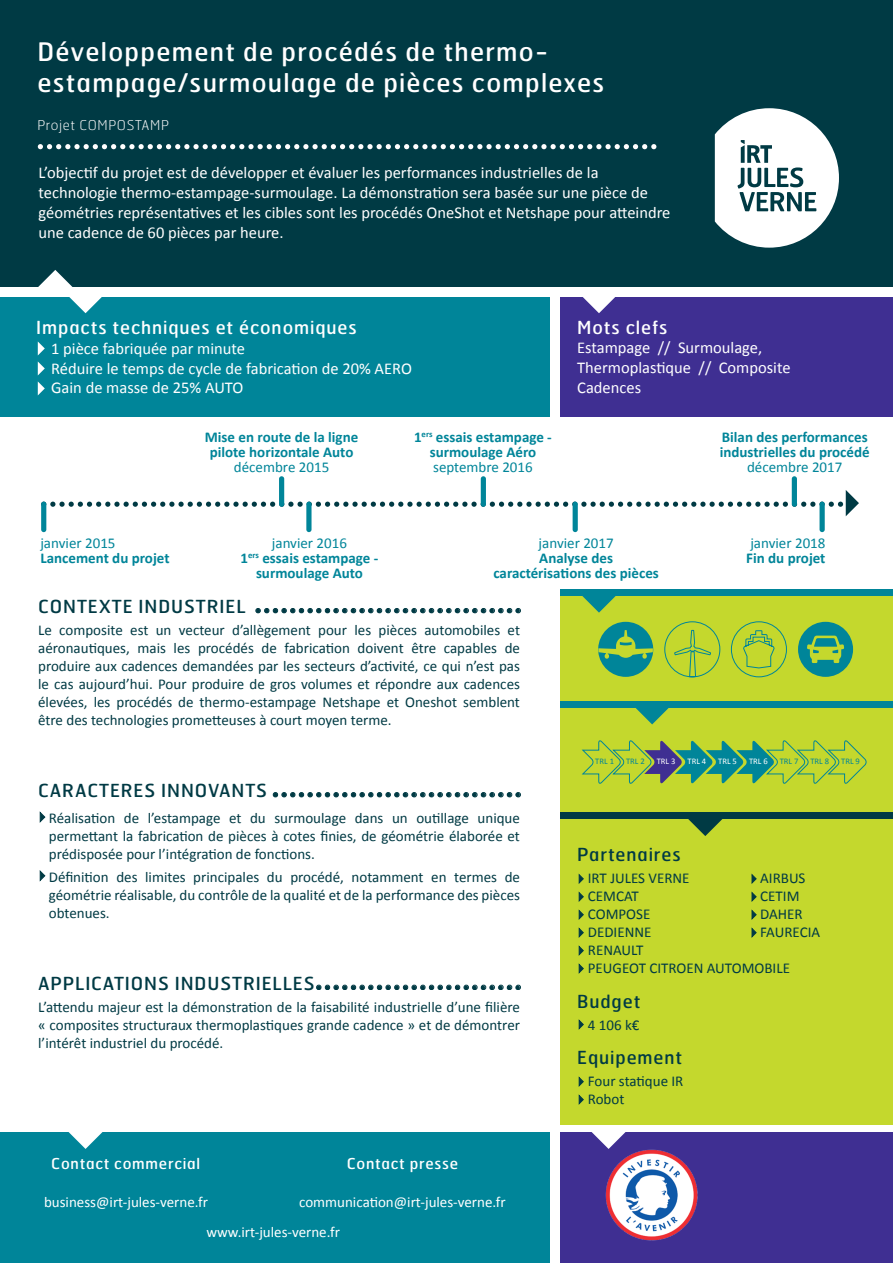
<style>
.page{position:relative;width:893px;height:1263px;background:#fff}
.page>*{position:absolute;margin:0;border:0;box-sizing:border-box;transform-origin:0 0}
.t1{font:700 31.5px "Comfortaa";color:#003a44}
.t2{font:25.5px/30.6px "Hermes FB";letter-spacing:.05em;color:#fff}
.t3{font:18px "Hermes FB";letter-spacing:.05em;color:#003a44}
.t4{font:18px "Hermes FB";letter-spacing:.05em;color:#fff}
.t5{font:16.5px/19.8px "Calibri";color:#fff}
.t6{font:15px/18px "Calibri";color:#003a44;text-align:justify}
.t7{font:700 15px/15px "Calibri";color:#008599;text-align:center}
.t8{font:15px/30.8px "Calibri";color:#fff}
.t9{font:15px "Calibri";color:#008599}
.t10{font:15px "Hermes FB";letter-spacing:.05em;color:#fff}
.t11{font:100 13.5px "Hermes FB";letter-spacing:.05em;color:#fff}
.t12{font:8.55px "Calibri";color:#008599}
.t13{font:8.55px "Calibri";color:#fff}
.s1{font-weight:400}
.s2{font-family:"Hermes FB";font-weight:400;font-size:18px}
.s3{font-family:"Comfortaa";font-weight:700;font-size:31.5px}
</style>
<div class="page">
<svg style="left:255px;top:608px;width:266px;height:6px"></svg>
<svg style="left:272px;top:792px;width:249px;height:6px"></svg>
<svg style="left:316px;top:984px;width:205px;height:6px"></svg>
<div style="left:0;top:1132px;width:549px;height:131px;background:#008599"></div>
<div style="left:560px;top:595px;width:333px;height:530px;background:#c4d82d"></div>
<div style="left:0;top:0;width:893px;height:286px;background:#003a44"></div>
<svg style="left:715px;top:108px;width:124px;height:140px"></svg>
<svg style="left:38px;top:144px;width:618px;height:5px"></svg>
<svg style="left:581px;top:740px;width:286px;height:44px"></svg>
<svg style="left:38px;top:270px;width:35px;height:17px"></svg>
<div style="left:560px;top:589px;width:333px;height:6px;background:#008599"></div>
<svg style="left:581px;top:595px;width:35px;height:18px"></svg>
<div style="left:560px;top:701px;width:333px;height:6px;background:#008599"></div>
<svg style="left:635px;top:707px;width:35px;height:17px"></svg>
<div style="left:561px;top:812px;width:332px;height:7px;background:#003a44"></div>
<svg style="left:688px;top:819px;width:35px;height:17px"></svg>
<div style="left:560px;top:297px;width:333px;height:120px;background:#3f2f92"></div>
<svg style="left:583px;top:297px;width:32px;height:16px"></svg>
<div style="left:0;top:297px;width:549px;height:120px;background:#008599"></div>
<svg style="left:69px;top:297px;width:33px;height:16px"></svg>
<svg style="left:38px;top:341px;width:7px;height:14px"></svg>
<svg style="left:38px;top:361px;width:7px;height:14px"></svg>
<div style="left:560px;top:1132px;width:333px;height:131px;background:#3f2f92"></div>
<img style="left:606px;top:1149px;width:92px;height:91px">
<svg style="left:591px;top:1132px;width:35px;height:17px"></svg>
<svg style="left:68px;top:1132px;width:35px;height:17px"></svg>
<svg style="left:39px;top:870px;width:7px;height:12px"></svg>
<svg style="left:598px;top:622px;width:55px;height:55px"></svg>
<svg style="left:664px;top:622px;width:57px;height:56px"></svg>
<svg style="left:731px;top:621px;width:56px;height:57px"></svg>
<svg style="left:798px;top:622px;width:55px;height:55px"></svg>
<svg style="left:38px;top:381px;width:7px;height:14px"></svg>
<svg style="left:39px;top:811px;width:7px;height:12px"></svg>
<svg style="left:578px;top:873px;width:6px;height:101px"></svg>
<svg style="left:41px;top:476px;width:818px;height:56px"></svg>
<svg style="left:578px;top:1019px;width:6px;height:11px"></svg>
<svg style="left:751px;top:873px;width:6px;height:65px"></svg>
<svg style="left:578px;top:1076px;width:6px;height:29px"></svg>
<h2 class="t2" style="left:37px;top:36px;width:568px">Développement de procédés de thermo&shy;estampage/surmoulage de pièces complexes</h2>
<p class="t11" style="left:37px;top:116px;width:133px">Projet COMPOSTAMP</p>
<p class="t5" style="left:39px;top:163px;width:633px">L’objectif du projet est de développer et évaluer les performances industrielles de la technologie thermo-estampage-surmoulage. La démonstration sera basée sur une pièce de géométries représentatives et les cibles sont les procédés OneShot et Netshape pour atteindre une cadence de 60 pièces par heure.</p>
<p class="t4" style="left:36px;top:316px;width:322px">Impacts techniques et économiques</p>
<p class="t5" style="left:51px;top:339px;width:362px">1 pièce fabriquée par minute<br>Réduire le temps de cycle de fabrication de 20% AERO<br>Gain de masse de 25% AUTO</p>
<p class="t7" style="left:205px;top:429px;width:155px">Mise en route de la ligne pilote horizontale Auto</p>
<p class="t9" style="left:234px;top:457px;width:97px">décembre 2015</p>
<p class="t7" style="left:414px;top:429px;width:139px">1<sup>ers</sup> essais estampage - surmoulage Aéro</p>
<p class="t9" style="left:433px;top:457px;width:101px">septembre 2016</p>
<p class="t4" style="left:577px;top:316px;width:92px">Mots clefs</p>
<p class="t5" style="left:577px;top:338px;width:215px">Estampage // Surmoulage,<br>Thermoplastique // Composite<br>Cadences</p>
<p class="t7" style="left:720px;top:429px;width:151px;text-align:left">Bilan des performances industrielles du procédé</p>
<p class="t9" style="left:747px;top:457px;width:97px">décembre 2017</p>
<p class="t9" style="left:40px;top:534px;width:77px">janvier 2015</p>
<p class="t7" style="left:40px;top:551px;width:131px">Lancement du projet</p>
<p class="t7" style="left:241px;top:536px;width:139px"><span class="s1">janvier 2016<br></span>1<sup>ers</sup> essais estampage - surmoulage Auto</p>
<p class="t9" style="left:539px;top:534px;width:77px">janvier 2017</p>
<p class="t7" style="left:493px;top:551px;width:167px">Analyse des caractérisations des pièces</p>
<h1 class="t1" style="left:38px;top:581px;width:484px"><span class="s2">CONTEXTE INDUSTRIEL</span> ...............................</h1>
<p class="t6" style="left:38px;top:621px;width:483px">Le composite est un vecteur d’allègement pour les pièces automobiles et aéronautiques, mais les procédés de fabrication doivent être capables de produire aux cadences demandées par les secteurs d’activité, ce qui n’est pas le cas aujourd’hui. Pour produire de gros volumes et répondre aux cadences élevées, les procédés de thermo-estampage Netshape et Oneshot semblent être des technologies prometteuses à court moyen terme.</p>
<p class="t9" style="left:750px;top:534px;width:77px">janvier 2018</p>
<p class="t7" style="left:746px;top:551px;width:81px">Fin du projet</p>
<h1 class="t1" style="left:38px;top:765px;width:484px"><span class="s2">CARACTERES INNOVANTS</span> .............................</h1>
<p class="t6" style="left:49px;top:809px;width:473px">Réalisation de l’estampage et du surmoulage dans un outillage unique permettant la fabrication de pièces à cotes finies, de géométrie élaborée et prédisposée pour l’intégration de fonctions.</p>
<p class="t6" style="left:49px;top:868px;width:473px">Définition des limites principales du procédé, notamment en termes de géométrie réalisable, du contrôle de la qualité et de la performance des pièces obtenues.</p>
<p class="t3" style="left:38px;top:971px;width:484px">APPLICATIONS INDUSTRIELLES<span class="s3">........................</span></p>
<p class="t6" style="left:38px;top:998px;width:483px">L’attendu majeur est la démonstration de la faisabilité industrielle d’une filière « composites structuraux thermoplastiques grande cadence » et de démontrer l’intérêt industriel du procédé.</p>
<p class="t10" style="left:51px;top:1154px;width:150px">Contact commercial</p>
<p class="t10" style="left:347px;top:1154px;width:113px">Contact presse</p>
<p class="t8" style="left:44px;top:1186px;width:166px">business@irt-jules-verne.fr</p>
<p class="t8" style="left:206px;top:1186px;width:301px;text-indent:93px">communication@irt-jules-verne.fr www.irt-jules-verne.fr</p>
<p class="t12" style="left:595px;top:756px;width:20px">TRL 1</p>
<p class="t12" style="left:626px;top:756px;width:20px">TRL 2</p>
<p class="t13" style="left:657px;top:756px;width:20px">TRL 3</p>
<p class="t13" style="left:687px;top:756px;width:20px">TRL 4</p>
<p class="t13" style="left:718px;top:756px;width:20px">TRL 5</p>
<p class="t13" style="left:749px;top:756px;width:20px">TRL 6</p>
<p class="t12" style="left:780px;top:756px;width:20px">TRL 7</p>
<p class="t12" style="left:810px;top:756px;width:20px">TRL 8</p>
<p class="t12" style="left:841px;top:756px;width:20px">TRL 9</p>
<p class="t3" style="left:577px;top:843px;width:105px">Partenaires</p>
<p class="t6" style="left:588px;top:869px;width:103px">IRT JULES VERNE</p>
<p class="t6" style="left:760px;top:869px;width:47px">AIRBUS</p>
<p class="t6" style="left:588px;top:887px;width:52px">CEMCAT</p>
<p class="t6" style="left:760px;top:887px;width:41px">CETIM</p>
<p class="t6" style="left:588px;top:905px;width:64px">COMPOSE</p>
<p class="t6" style="left:760px;top:905px;width:44px">DAHER</p>
<p class="t6" style="left:588px;top:923px;width:65px">DEDIENNE</p>
<p class="t6" style="left:760px;top:923px;width:61px">FAURECIA</p>
<p class="t6" style="left:588px;top:941px;width:204px">RENAULT<br>PEUGEOT CITROEN AUTOMOBILE</p>
<p class="t3" style="left:577px;top:989px;width:65px">Budget</p>
<p class="t6" style="left:588px;top:1016px;width:53px">4 106 k€</p>
<p class="t3" style="left:577px;top:1046px;width:106px">Equipement</p>
<p class="t6" style="left:588px;top:1072px;width:97px">Four statique IR<br>Robot</p>
</div>
